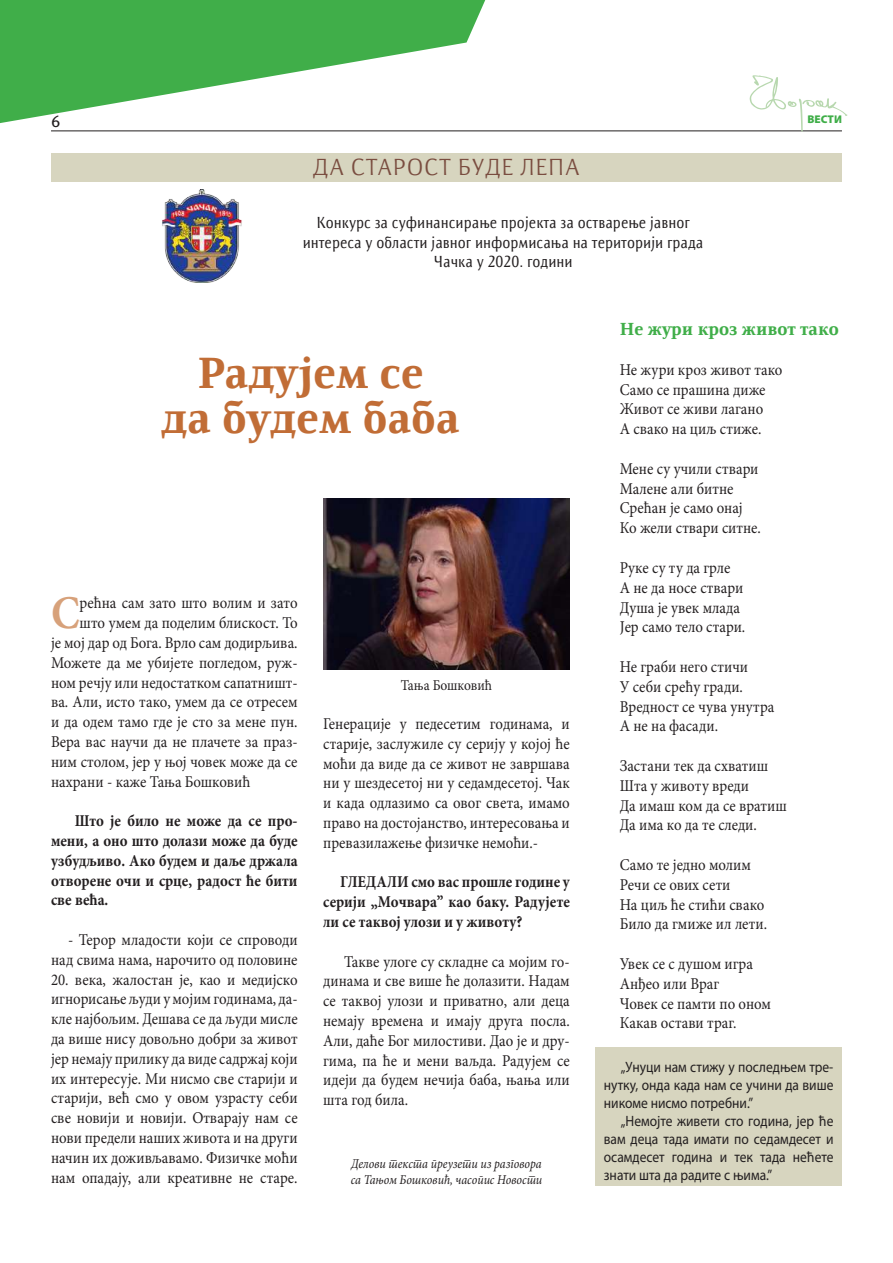
<style>
.page{position:relative;width:893px;height:1263px;background:#fff}
.page>*{position:absolute;margin:0;border:0;box-sizing:border-box;transform-origin:0 0}
.t1{font:700 46.95px "Minion Pro";color:#d7a17a;scale:.9 1}
.t2{font:900 45px/45px "Resavska S";color:#c16d36;text-align:center}
.t3{font:300 24px "Resavska S Sans";color:#7a4d40}
.t4{font:900 18px "Resavska S";color:#40ae49}
.t5{font:16.5px/19.8px "Minion Pro";color:#231f20;scale:.9 1}
.t6{font:700 16.5px/19.8px "Minion Pro";color:#231f20;text-align:justify;scale:.9 1}
.t7{font:16.5px/19.8px "Resavska BG Sans";color:#231f20;text-align:center;scale:.9 1}
.t8{font:16.5px "FF Mt";color:#231f20}
.t9{font:15px/18px "Myriad Pro";color:#231f20;text-align:justify;scale:.9 1}
.t10{font:15px "Minion Pro";color:#231f20;scale:.9 1}
.t11{font:italic 13.5px/16.2px "Minion Pro";color:#231f20;scale:.88 1}
.t12{font:900 11.25px "Myriad Pro";color:#40ae49}
</style>
<div class="page">
<hr style="left:51px;top:131px;width:791px;height:1px;background:#231f20">
<svg style="left:0;top:0;width:485px;height:123px;fill:#40ae49"></svg>
<svg style="left:749px;top:75px;width:99px;height:57px"></svg>
<div style="left:595px;top:1047px;width:247px;height:139px;background:#d7d5bf"></div>
<div style="left:51px;top:153px;width:791px;height:28px;background:#d7d5bf"></div>
<img style="left:162px;top:190px;width:80px;height:92px">
<img style="left:323px;top:499px;width:247px;height:171px">
<p class="t8" style="left:51px;top:113px;width:11px">6</p>
<p class="t12" style="left:807px;top:112px;width:36px">ВЕСТИ</p>
<h3 class="t3" style="left:312px;top:153px;width:270px">ДА СТАРОСТ БУДЕ ЛЕПА</h3>
<p class="t7" style="left:303px;top:212px;width:447px">Конкурс за суфинансирање пројекта за остварење јавног интереса у области јавног информисања на територији града<br>Чачка у 2020. години</p>
<h2 class="t2" style="left:161px;top:351px;width:300px">Радујем се<br>да будем баба</h2>
<h1 class="t1" style="left:51px;top:580px;width:33px">С</h1>
<p class="t5" style="left:80px;top:593px;width:244px">рећна сам зато што волим и зато</p>
<p class="t5" style="left:80px;top:613px;width:244px">што умем да поделим блискост. То</p>
<p class="t5" style="left:51px;top:633px;width:275px">је мој дар од Бога. Врло сам додирљива.</p>
<p class="t5" style="left:51px;top:653px;width:276px">Можете да ме убијете погледом, руж-</p>
<p class="t5" style="left:51px;top:672px;width:276px">ном речју или недостатком сапатништ-</p>
<p class="t5" style="left:51px;top:692px;width:276px">ва. Али, исто тако, умем да се отресем</p>
<p class="t5" style="left:51px;top:712px;width:276px">и да одем тамо где је сто за мене пун.</p>
<p class="t5" style="left:51px;top:732px;width:276px">Вера вас научи да не плачете за праз-</p>
<p class="t5" style="left:51px;top:752px;width:275px">ним столом, јер у њој човек може да се</p>
<p class="t5" style="left:51px;top:771px;width:223px">нахрани - каже Тања Бошковић</p>
<p class="t6" style="left:51px;top:811px;width:276px;text-indent:24px">Што је било не може да се про&shy;мени, а оно што долази може да буде узбудљиво. Ако будем и даље држала отворене очи и срце, радост ће бити све већа.</p>
<p class="t5" style="left:51px;top:930px;width:275px;text-align:right">- Терор младости који се спроводи над свима нама, нарочито од половине</p>
<p class="t5" style="left:51px;top:969px;width:276px;text-align:justify">20. века, жалостан је, као и медијско игнорисање људи у мојим годинама, да&shy;кле најбољим. Дешава се да људи мисле да више нису довољно добри за живот јер немају прилику да виде садржај који их интересује. Ми нисмо све старији и старији, већ смо у овом узрасту себи све новији и новији. Отварају нам се нови предели наших живота и на други начин их доживљавамо. Физичке моћи нам опадају, али креативне не старе.</p>
<p class="t10" style="left:401px;top:675px;width:103px">Тања Бошковић</p>
<p class="t5" style="left:323px;top:714px;width:276px;text-align:justify">Генерације у педесетим годинама, и старије, заслужиле су серију у којој ће моћи да виде да се живот не завршава ни у шездесетој ни у седамдесетој. Чак и када одлазимо са овог света, имамо право на достојанство, интересовања и превазилажење физичке немоћи.-</p>
<p class="t6" style="left:323px;top:872px;width:276px;text-indent:17px">ГЛЕДАЛИ смо вас прошле године у серији „Мочвара” као баку. Радујете ли се таквој улози и у животу?</p>
<p class="t5" style="left:323px;top:951px;width:276px;text-align:justify;text-indent:21px">Такве улоге су складне са мојим го&shy;динама и све више ће долазити. Надам се таквој улози и приватно, али деца немају времена и имају друга посла.<br>Али, даће Бог милостиви. Дао је и дру&shy;гима, па ће и мени ваљда. Радујем се идеји да будем нечија баба, њања или шта год била.</p>
<p class="t11" style="left:351px;top:1155px;width:219px">Делови текста преузети из разговора са Тањом Бошковић, часопис Новости</p>
<p class="t4" style="left:620px;top:319px;width:220px">Не жури кроз живот тако</p>
<p class="t5" style="left:620px;top:360px;width:182px">Не жури кроз живот тако<br>Само се прашина диже<br>Живот се живи лагано<br>А свако на циљ стиже.</p>
<p class="t5" style="left:620px;top:459px;width:158px">Мене су учили ствари<br>Малене али битне<br>Срећан је само онај<br>Ко жели ствари ситне.</p>
<p class="t5" style="left:620px;top:558px;width:141px">Руке су ту да грле<br>А не да носе ствари<br>Душа је увек млада<br>Јер само тело стари.</p>
<p class="t5" style="left:620px;top:657px;width:173px">Не граби него стичи<br>У себи срећу гради.<br>Вредност се чува унутра<br>А не на фасади.</p>
<p class="t5" style="left:620px;top:756px;width:187px">Застани тек да схватиш<br>Шта у животу вреди<br>Да имаш ком да се вратиш<br>Да има ко да те следи.</p>
<p class="t5" style="left:620px;top:855px;width:165px">Само те једно молим<br>Речи се ових сети<br>На циљ ће стићи свако<br>Било да гмиже ил лети.</p>
<p class="t5" style="left:620px;top:954px;width:170px">Увек се с душом игра<br>Анђео или Враг<br>Човек се памти по оном<br>Какав остави траг.</p>
<p class="t9" style="left:604px;top:1057px;width:257px;text-indent:17px">„Унуци нам стижу у последњем тре&shy;нутку, онда када нам се учини да више никоме нисмо потребни.”</p>
<p class="t9" style="left:604px;top:1111px;width:257px;text-indent:17px">„Немојте живети сто година, јер ће вам деца тада имати по седамдесет и осамдесет година и тек тада нећете знати шта да радите с њима.”</p>
</div>
